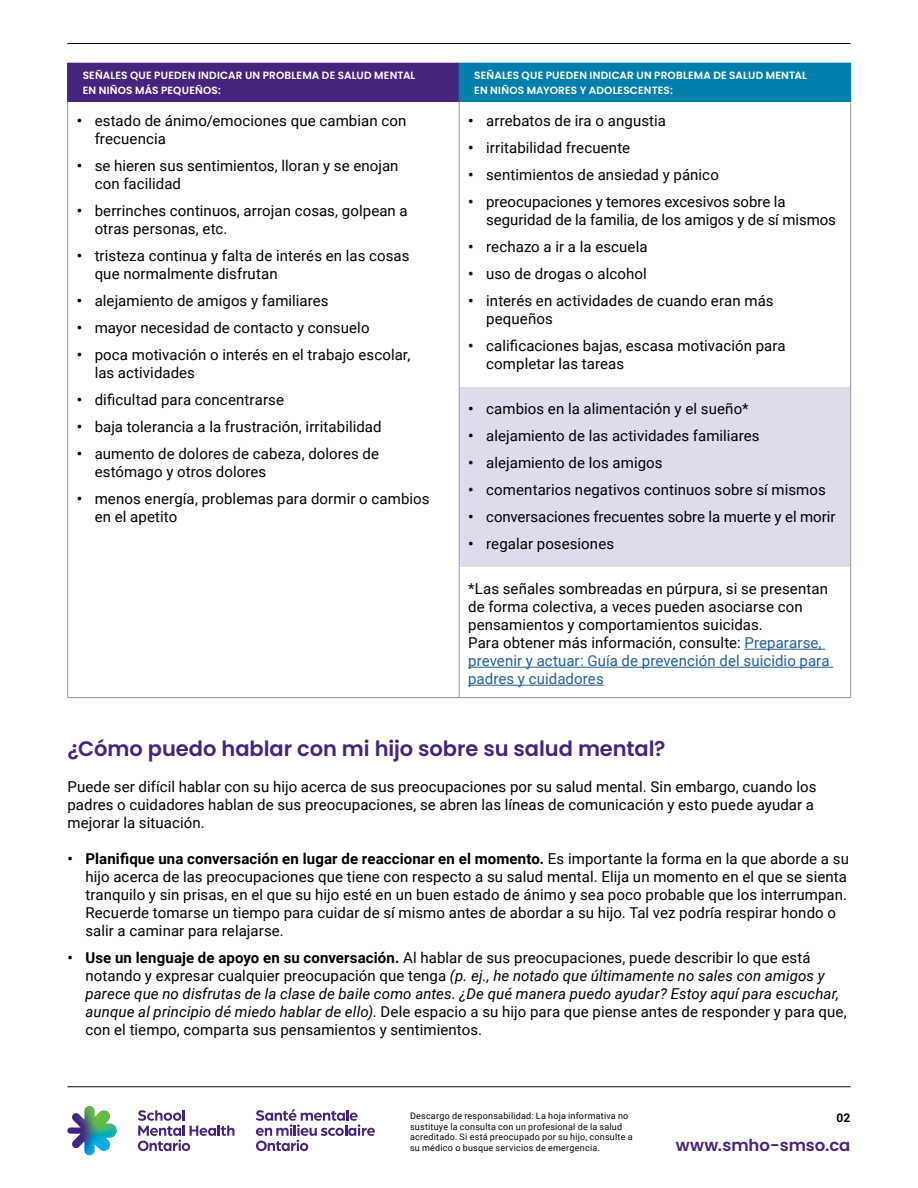
<style>
.page{position:relative;width:918px;height:1188px;background:#fff}
.page>*{position:absolute;margin:0;border:0;box-sizing:border-box;transform-origin:0 0}
.t1{font:600 21px "Poppins";letter-spacing:-.005em;color:#45247e}
.t2{font:600 16.5px "Poppins";color:#45247e}
.Table_-_Bullets_-_Start{font:15px/18px "Roboto";letter-spacing:.005em;color:#000}
.Bullets_-_Start{font:15px/18px "Roboto";letter-spacing:.005em;color:#000}
.Table_-_Body_Copy{font:15px/18px "Roboto";letter-spacing:.005em;color:#000}
.Table_-_Bullet_-_Middle_-_Bg{font:15px "Roboto";letter-spacing:.005em;color:#000}
.Body_Copy{font:15px/18px "Roboto";letter-spacing:.005em;color:#000}
.t3{font:700 12px "Roboto";color:#000}
.Table_-_Header{font:600 10.5px/15px "Poppins";letter-spacing:.02em;color:#fff}
.t4{font:9px/10.5px "Roboto";letter-spacing:.025em;color:#000}
.s1{font-weight:700}
.s2{color:#215e9e}
.s3{font-style:italic}
</style>
<div class="page">
<div style="left:68px;top:63px;width:391px;height:38px;background:#45247e"></div>
<div style="left:459px;top:63px;width:392px;height:38px;background:#007fad"></div>
<hr style="left:67px;top:63px;width:1px;height:38px;background:#45247e">
<hr style="left:68px;top:101px;width:391px;height:1px;background:#45247e">
<hr style="left:459px;top:101px;width:1px;height:596px;background:#939598">
<hr style="left:459px;top:101px;width:392px;height:1px;background:#007fad">
<hr style="left:67px;top:101px;width:1px;height:596px;background:#939598">
<hr style="left:850px;top:101px;width:1px;height:596px;background:#939598">
<hr style="left:68px;top:697px;width:391px;height:1px;background:#939598">
<hr style="left:459px;top:697px;width:392px;height:1px;background:#939598">
<div style="left:460px;top:387px;width:390px;height:45px;background:#dfdbeb"></div>
<div style="left:460px;top:414px;width:390px;height:45px;background:#dfdbeb"></div>
<div style="left:460px;top:441px;width:390px;height:45px;background:#dfdbeb"></div>
<div style="left:460px;top:468px;width:390px;height:45px;background:#dfdbeb"></div>
<div style="left:460px;top:495px;width:390px;height:45px;background:#dfdbeb"></div>
<div style="left:460px;top:522px;width:390px;height:45px;background:#dfdbeb"></div>
<hr style="left:744px;top:649px;width:81px;height:1px;background:#215e9e">
<hr style="left:468px;top:667px;width:365px;height:1px;background:#215e9e">
<hr style="left:468px;top:685px;width:136px;height:1px;background:#215e9e">
<hr style="left:68px;top:43px;width:782px;height:1px;background:#000">
<hr style="left:68px;top:1086px;width:782px;height:1px;background:#000">
<svg style="left:67px;top:1106px;width:50px;height:49px"></svg>
<svg style="left:256px;top:1109px;width:119px;height:42px"></svg>
<svg style="left:138px;top:1110px;width:97px;height:41px"></svg>
<p class="Table_-_Header" style="left:83px;top:68px;width:334px">SEÑALES QUE PUEDEN INDICAR UN PROBLEMA DE SALUD MENTAL<br>EN NIÑOS MÁS PEQUEÑOS:</p>
<p class="Table_-_Header" style="left:474px;top:68px;width:334px">SEÑALES QUE PUEDEN INDICAR UN PROBLEMA DE SALUD MENTAL<br>EN NIÑOS MAYORES Y ADOLESCENTES:</p>
<p class="Table_-_Bullets_-_Start" style="left:95px;top:111px;width:313px;text-indent:-18px"><span class="s1">•</span> estado de ánimo/emociones que cambian con frecuencia</p>
<p class="Table_-_Bullets_-_Start" style="left:95px;top:156px;width:305px;text-indent:-18px"><span class="s1">•</span> se hieren sus sentimientos, lloran y se enojan con facilidad</p>
<p class="Table_-_Bullets_-_Start" style="left:95px;top:201px;width:315px;text-indent:-18px"><span class="s1">•</span> berrinches continuos, arrojan cosas, golpean a otras personas, etc.</p>
<p class="Table_-_Bullets_-_Start" style="left:95px;top:246px;width:316px;text-indent:-18px"><span class="s1">•</span> tristeza continua y falta de interés en las cosas que normalmente disfrutan</p>
<p class="Table_-_Bullets_-_Start" style="left:77px;top:291px;width:253px"><span class="s1">•</span> alejamiento de amigos y familiares</p>
<p class="Table_-_Bullets_-_Start" style="left:77px;top:318px;width:294px"><span class="s1">•</span> mayor necesidad de contacto y consuelo</p>
<p class="Table_-_Bullets_-_Start" style="left:95px;top:345px;width:317px;text-indent:-18px"><span class="s1">•</span> poca motivación o interés en el trabajo escolar, las actividades</p>
<p class="Table_-_Bullets_-_Start" style="left:77px;top:390px;width:209px"><span class="s1">•</span> dificultad para concentrarse</p>
<p class="Table_-_Bullets_-_Start" style="left:77px;top:417px;width:306px"><span class="s1">•</span> baja tolerancia a la frustración, irritabilidad</p>
<p class="Table_-_Bullets_-_Start" style="left:95px;top:444px;width:286px;text-indent:-18px"><span class="s1">•</span> aumento de dolores de cabeza, dolores de estómago y otros dolores</p>
<p class="Table_-_Bullets_-_Start" style="left:95px;top:489px;width:336px;text-indent:-18px"><span class="s1">•</span> menos energía, problemas para dormir o cambios en el apetito</p>
<p class="Table_-_Bullets_-_Start" style="left:468px;top:111px;width:199px"><span class="s1">•</span> arrebatos de ira o angustia</p>
<p class="Table_-_Bullets_-_Start" style="left:468px;top:138px;width:163px"><span class="s1">•</span> irritabilidad frecuente</p>
<p class="Table_-_Bullets_-_Start" style="left:468px;top:165px;width:252px"><span class="s1">•</span> sentimientos de ansiedad y pánico</p>
<p class="Table_-_Bullets_-_Start" style="left:486px;top:192px;width:351px;text-indent:-18px"><span class="s1">•</span> preocupaciones y temores excesivos sobre la seguridad de la familia, de los amigos y de sí mismos</p>
<p class="Table_-_Bullets_-_Start" style="left:468px;top:237px;width:181px"><span class="s1">•</span> rechazo a ir a la escuela</p>
<p class="Table_-_Bullets_-_Start" style="left:468px;top:264px;width:180px"><span class="s1">•</span> uso de drogas o alcohol</p>
<p class="Table_-_Bullets_-_Start" style="left:486px;top:291px;width:289px;text-indent:-18px"><span class="s1">•</span> interés en actividades de cuando eran más pequeños</p>
<p class="Table_-_Bullets_-_Start" style="left:486px;top:336px;width:301px;text-indent:-18px"><span class="s1">•</span> calificaciones bajas, escasa motivación para completar las tareas</p>
<p class="Table_-_Bullet_-_Middle_-_Bg" style="left:468px;top:398px;width:282px"><span class="s1">•</span> cambios en la alimentación y el sueño*</p>
<p class="Table_-_Bullet_-_Middle_-_Bg" style="left:468px;top:425px;width:293px"><span class="s1">•</span> alejamiento de las actividades familiares</p>
<p class="Table_-_Bullet_-_Middle_-_Bg" style="left:468px;top:452px;width:196px"><span class="s1">•</span> alejamiento de los amigos</p>
<p class="Table_-_Bullet_-_Middle_-_Bg" style="left:468px;top:479px;width:359px"><span class="s1">•</span> comentarios negativos continuos sobre sí mismos</p>
<p class="Table_-_Bullet_-_Middle_-_Bg" style="left:468px;top:506px;width:369px"><span class="s1">•</span> conversaciones frecuentes sobre la muerte y el morir</p>
<p class="Table_-_Bullet_-_Middle_-_Bg" style="left:468px;top:533px;width:147px"><span class="s1">•</span> regalar posesiones</p>
<p class="Table_-_Body_Copy" style="left:468px;top:579px;width:363px">*Las señales sombreadas en púrpura, si se presentan de forma colectiva, a veces pueden asociarse con pensamientos y comportamientos suicidas.<br>Para obtener más información, consulte: <span class="s2">Prepararse, prevenir y actuar: Guía de prevención del suicidio para padres y cuidadores</span></p>
<h2 class="t1" style="left:68px;top:736px;width:599px">¿Cómo puedo hablar con mi hijo sobre su salud mental?</h2>
<p class="Body_Copy" style="left:68px;top:777px;width:750px">Puede ser difícil hablar con su hijo acerca de sus preocupaciones por su salud mental. Sin embargo, cuando los padres o cuidadores hablan de sus preocupaciones, se abren las líneas de comunicación y esto puede ayudar a mejorar la situación.</p>
<p class="Bullets_-_Start" style="left:86px;top:849px;width:765px;text-indent:-18px"><span class="s1">• Planifique una conversación en lugar de reaccionar en el momento.</span> Es importante la forma en la que aborde a su hijo acerca de las preocupaciones que tiene con respecto a su salud mental. Elija un momento en el que se sienta tranquilo y sin prisas, en el que su hijo esté en un buen estado de ánimo y sea poco probable que los interrumpan.<br>Recuerde tomarse un tiempo para cuidar de sí mismo antes de abordar a su hijo. Tal vez podría respirar hondo o salir a caminar para relajarse.</p>
<p class="Bullets_-_Start" style="left:86px;top:948px;width:763px;text-indent:-18px"><span class="s1">• Use un lenguaje de apoyo en su conversación.</span> Al hablar de sus preocupaciones, puede describir lo que está notando y expresar cualquier preocupación que tenga <span class="s3">(p. ej., he notado que últimamente no sales con amigos y parece que no disfrutas de la clase de baile como antes. ¿De qué manera puedo ayudar? Estoy aquí para escuchar, aunque al principio dé miedo hablar de ello)</span>. Dele espacio a su hijo para que piense antes de responder y para que, con el tiempo, comparta sus pensamientos y sentimientos.</p>
<p class="t4" style="left:410px;top:1110px;width:224px">Descargo de responsabilidad: La hoja informativa no sustituye la consulta con un profesional de la salud acreditado. Si está preocupado por su hijo, consulte a su médico o busque servicios de emergencia.</p>
<p class="t3" style="left:837px;top:1109px;width:15px">02</p>
<p class="t2" style="left:676px;top:1135px;width:176px">www.smho-smso.ca</p>
</div>
